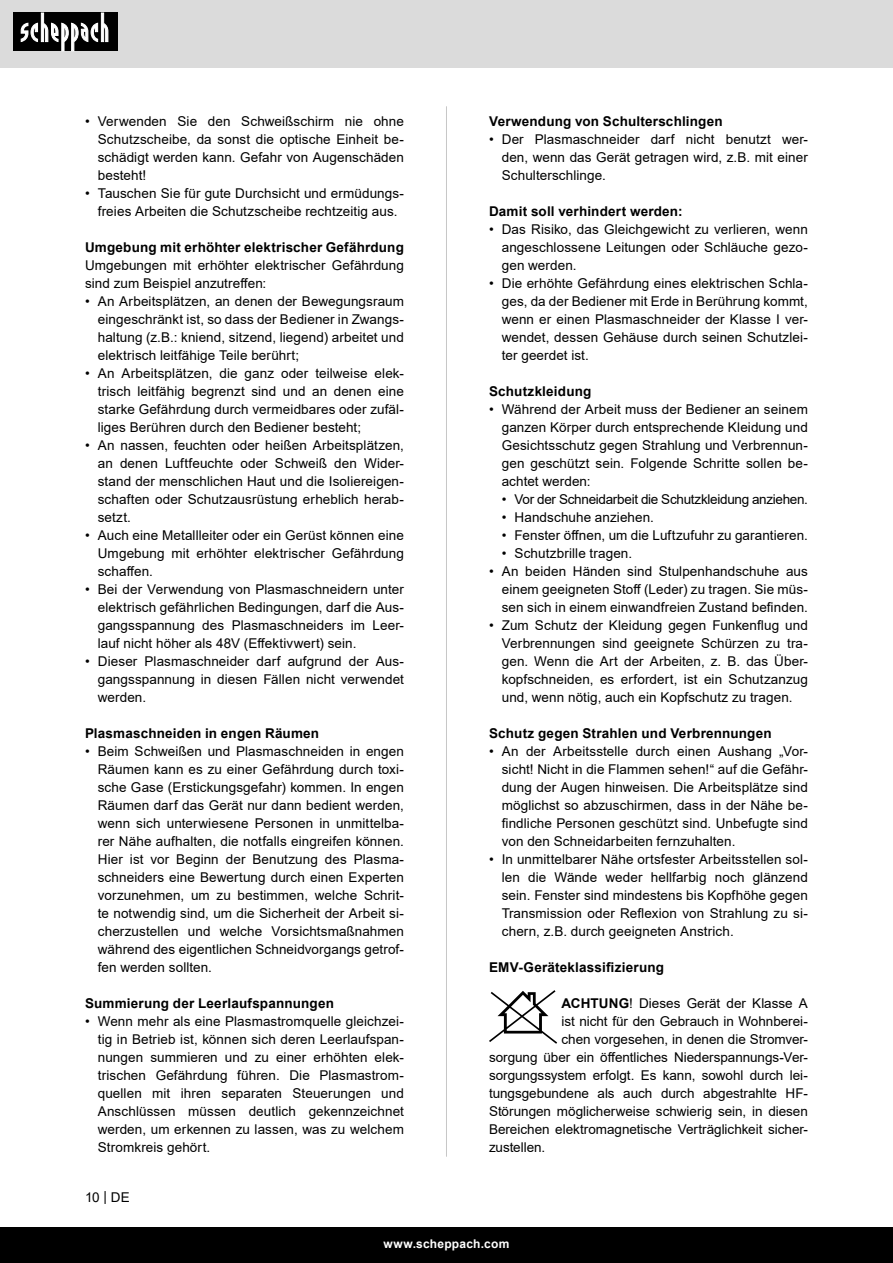
<style>
.page{position:relative;width:893px;height:1263px;background:#fff}
.page>*{position:absolute;margin:0;border:0;box-sizing:border-box;transform-origin:0 0}
.Grundtext_Bold{font:13.5px/18px "Arial";letter-spacing:.005em;color:#000;text-align:justify}
.Grundtext_Bold-2{font:700 13.5px "Arial";letter-spacing:.015em;color:#000}
.Grundtext_Bold-3{font:13.5px "Arial";letter-spacing:-.025em;color:#000}
.t1{font:700 12px "Arial";letter-spacing:.02em;color:#fff}
.s1{font-weight:700}
</style>
<div class="page">
<div style="left:0;top:0;width:893px;height:67px;background:#dbdbdb"></div>
<div style="left:0;top:1227px;width:893px;height:36px;background:#000"></div>
<div style="left:13px;top:13px;width:105px;height:38px;background:#000"></div>
<svg style="left:21px;top:13px;width:87px;height:38px"></svg>
<hr style="left:446px;top:106px;width:1px;height:1051px;background:#c7c7c7">
<svg style="left:489px;top:990px;width:68px;height:54px"></svg>
<p class="Grundtext_Bold" style="left:98px;top:112px;width:308px;text-indent:-13px">• Verwenden Sie den Schweißschirm nie ohne Schutzscheibe, da sonst die optische Einheit be&shy;schädigt werden kann. Gefahr von Augenschäden besteht!</p>
<p class="Grundtext_Bold" style="left:85px;top:184px;width:320px;text-align:center">• Tauschen Sie für gute Durchsicht und ermüdungs&shy;freies Arbeiten die Schutzscheibe rechtzeitig aus.</p>
<p class="Grundtext_Bold-2" style="left:85px;top:238px;width:320px">Umgebung mit erhöhter elektrischer Gefährdung</p>
<p class="Grundtext_Bold" style="left:85px;top:256px;width:320px">Umgebungen mit erhöhter elektrischer Gefährdung sind zum Beispiel anzutreffen:</p>
<p class="Grundtext_Bold" style="left:98px;top:292px;width:308px;text-indent:-13px">• An Arbeitsplätzen, an denen der Bewegungsraum eingeschränkt ist, so dass der Bediener in Zwangs&shy;haltung (z.B.: kniend, sitzend, liegend) arbeitet und elektrisch leitfähige Teile berührt;</p>
<p class="Grundtext_Bold" style="left:98px;top:364px;width:308px;text-indent:-13px">• An Arbeitsplätzen, die ganz oder teilweise elek&shy;trisch leitfähig begrenzt sind und an denen eine starke Gefährdung durch vermeidbares oder zufäl&shy;liges Berühren durch den Bediener besteht;</p>
<p class="Grundtext_Bold" style="left:98px;top:436px;width:308px;text-indent:-13px">• An nassen, feuchten oder heißen Arbeitsplätzen, an denen Luftfeuchte oder Schweiß den Wider&shy;stand der menschlichen Haut und die Isoliereigen&shy;schaften oder Schutzausrüstung erheblich herab&shy;setzt.</p>
<p class="Grundtext_Bold" style="left:98px;top:526px;width:308px;text-indent:-13px">• Auch eine Metallleiter oder ein Gerüst können eine Umgebung mit erhöhter elektrischer Gefährdung schaffen.</p>
<p class="Grundtext_Bold" style="left:98px;top:580px;width:308px;text-indent:-13px">• Bei der Verwendung von Plasmaschneidern unter elektrisch gefährlichen Bedingungen, darf die Aus&shy;gangsspannung des Plasmaschneiders im Leer&shy;lauf nicht höher als 48V (Effektivwert) sein.</p>
<p class="Grundtext_Bold" style="left:98px;top:652px;width:308px;text-indent:-13px">• Dieser Plasmaschneider darf aufgrund der Aus&shy;gangsspannung in diesen Fällen nicht verwendet werden.</p>
<p class="Grundtext_Bold-2" style="left:85px;top:724px;width:236px">Plasmaschneiden in engen Räumen</p>
<p class="Grundtext_Bold" style="left:98px;top:742px;width:308px;text-indent:-13px">• Beim Schweißen und Plasmaschneiden in engen Räumen kann es zu einer Gefährdung durch toxi&shy;sche Gase (Erstickungsgefahr) kommen. In engen Räumen darf das Gerät nur dann bedient werden, wenn sich unterwiesene Personen in unmittelba&shy;rer Nähe aufhalten, die notfalls eingreifen können.<br>Hier ist vor Beginn der Benutzung des Plasma&shy;schneiders eine Bewertung durch einen Experten vorzunehmen, um zu bestimmen, welche Schrit&shy;te notwendig sind, um die Sicherheit der Arbeit si&shy;cherzustellen und welche Vorsichtsmaßnahmen während des eigentlichen Schneidvorgangs getrof&shy;fen werden sollten.</p>
<p class="Grundtext_Bold-2" style="left:85px;top:994px;width:250px">Summierung der Leerlaufspannungen</p>
<p class="Grundtext_Bold" style="left:98px;top:1012px;width:308px;text-indent:-13px">• Wenn mehr als eine Plasmastromquelle gleichzei&shy;tig in Betrieb ist, können sich deren Leerlaufspan&shy;nungen summieren und zu einer erhöhten elek&shy;trischen Gefährdung führen. Die Plasmastrom&shy;quellen mit ihren separaten Steuerungen und Anschlüssen müssen deutlich gekennzeichnet werden, um erkennen zu lassen, was zu welchem Stromkreis gehört.</p>
<p class="Grundtext_Bold" style="left:85px;top:1188px;width:46px">10 | DE</p>
<p class="Grundtext_Bold-2" style="left:489px;top:112px;width:235px">Verwendung von Schulterschlingen</p>
<p class="Grundtext_Bold" style="left:502px;top:130px;width:308px;text-indent:-13px">• Der Plasmaschneider darf nicht benutzt wer&shy;den, wenn das Gerät getragen wird, z.B. mit einer Schulterschlinge.</p>
<p class="Grundtext_Bold-2" style="left:489px;top:202px;width:195px">Damit soll verhindert werden:</p>
<p class="Grundtext_Bold" style="left:502px;top:220px;width:308px;text-indent:-13px">• Das Risiko, das Gleichgewicht zu verlieren, wenn angeschlossene Leitungen oder Schläuche gezo&shy;gen werden.</p>
<p class="Grundtext_Bold" style="left:502px;top:274px;width:308px;text-indent:-13px">• Die erhöhte Gefährdung eines elektrischen Schla&shy;ges, da der Bediener mit Erde in Berührung kommt, wenn er einen Plasmaschneider der Klasse I ver&shy;wendet, dessen Gehäuse durch seinen Schutzlei&shy;ter geerdet ist.</p>
<p class="Grundtext_Bold-2" style="left:489px;top:382px;width:104px">Schutzkleidung</p>
<p class="Grundtext_Bold" style="left:502px;top:400px;width:308px;text-indent:-13px">• Während der Arbeit muss der Bediener an seinem ganzen Körper durch entsprechende Kleidung und Gesichtsschutz gegen Strahlung und Verbrennun&shy;gen geschützt sein. Folgende Schritte sollen be&shy;achtet werden:</p>
<p class="Grundtext_Bold-3" style="left:502px;top:490px;width:308px">• Vor der Schneidarbeit die Schutzkleidung anziehen.</p>
<p class="Grundtext_Bold" style="left:502px;top:508px;width:154px">• Handschuhe anziehen.</p>
<p class="Grundtext_Bold" style="left:502px;top:526px;width:308px">• Fenster öffnen, um die Luftzufuhr zu garantieren.</p>
<p class="Grundtext_Bold" style="left:502px;top:544px;width:132px">• Schutzbrille tragen.</p>
<p class="Grundtext_Bold" style="left:502px;top:562px;width:308px;text-indent:-13px">• An beiden Händen sind Stulpenhandschuhe aus einem geeigneten Stoff (Leder) zu tragen. Sie müs&shy;sen sich in einem einwandfreien Zustand befinden.</p>
<p class="Grundtext_Bold" style="left:502px;top:616px;width:308px;text-indent:-13px">• Zum Schutz der Kleidung gegen Funkenflug und Verbrennungen sind geeignete Schürzen zu tra&shy;gen. Wenn die Art der Arbeiten, z. B. das Über&shy;kopfschneiden, es erfordert, ist ein Schutzanzug und, wenn nötig, auch ein Kopfschutz zu tragen.</p>
<p class="Grundtext_Bold-2" style="left:489px;top:724px;width:284px">Schutz gegen Strahlen und Verbrennungen</p>
<p class="Grundtext_Bold" style="left:502px;top:742px;width:308px;text-indent:-13px">• An der Arbeitsstelle durch einen Aushang „Vor&shy;sicht! Nicht in die Flammen sehen!“ auf die Gefähr&shy;dung der Augen hinweisen. Die Arbeitsplätze sind möglichst so abzuschirmen, dass in der Nähe be&shy;findliche Personen geschützt sind. Unbefugte sind von den Schneidarbeiten fernzuhalten.</p>
<p class="Grundtext_Bold" style="left:502px;top:850px;width:308px;text-indent:-13px">• In unmittelbarer Nähe ortsfester Arbeitsstellen sol&shy;len die Wände weder hellfarbig noch glänzend sein. Fenster sind mindestens bis Kopfhöhe gegen Transmission oder Reflexion von Strahlung zu si&shy;chern, z.B. durch geeigneten Anstrich.</p>
<p class="Grundtext_Bold-2" style="left:489px;top:958px;width:176px">EMV-Geräteklassifizierung</p>
<p class="Grundtext_Bold" style="left:561px;top:994px;width:248px"><span class="s1">ACHTUNG</span>! Dieses Gerät der Klasse A</p>
<p class="Grundtext_Bold" style="left:561px;top:1012px;width:248px">ist nicht für den Gebrauch in Wohnberei-</p>
<p class="Grundtext_Bold" style="left:561px;top:1030px;width:248px">chen vorgesehen, in denen die Stromver-</p>
<p class="Grundtext_Bold" style="left:489px;top:1048px;width:320px">sorgung über ein öffentliches Niederspannungs-Ver-</p>
<p class="Grundtext_Bold" style="left:489px;top:1066px;width:320px">sorgungssystem erfolgt. Es kann, sowohl durch lei-</p>
<p class="Grundtext_Bold" style="left:489px;top:1084px;width:320px">tungsgebundene als auch durch abgestrahlte HF-</p>
<p class="Grundtext_Bold" style="left:489px;top:1102px;width:320px">Störungen möglicherweise schwierig sein, in diesen</p>
<p class="Grundtext_Bold" style="left:489px;top:1120px;width:320px">Bereichen elektromagnetische Verträglichkeit sicher-</p>
<p class="Grundtext_Bold" style="left:489px;top:1138px;width:58px">zustellen.</p>
<p class="t1" style="left:384px;top:1235px;width:127px">www.scheppach.com</p>
</div>
